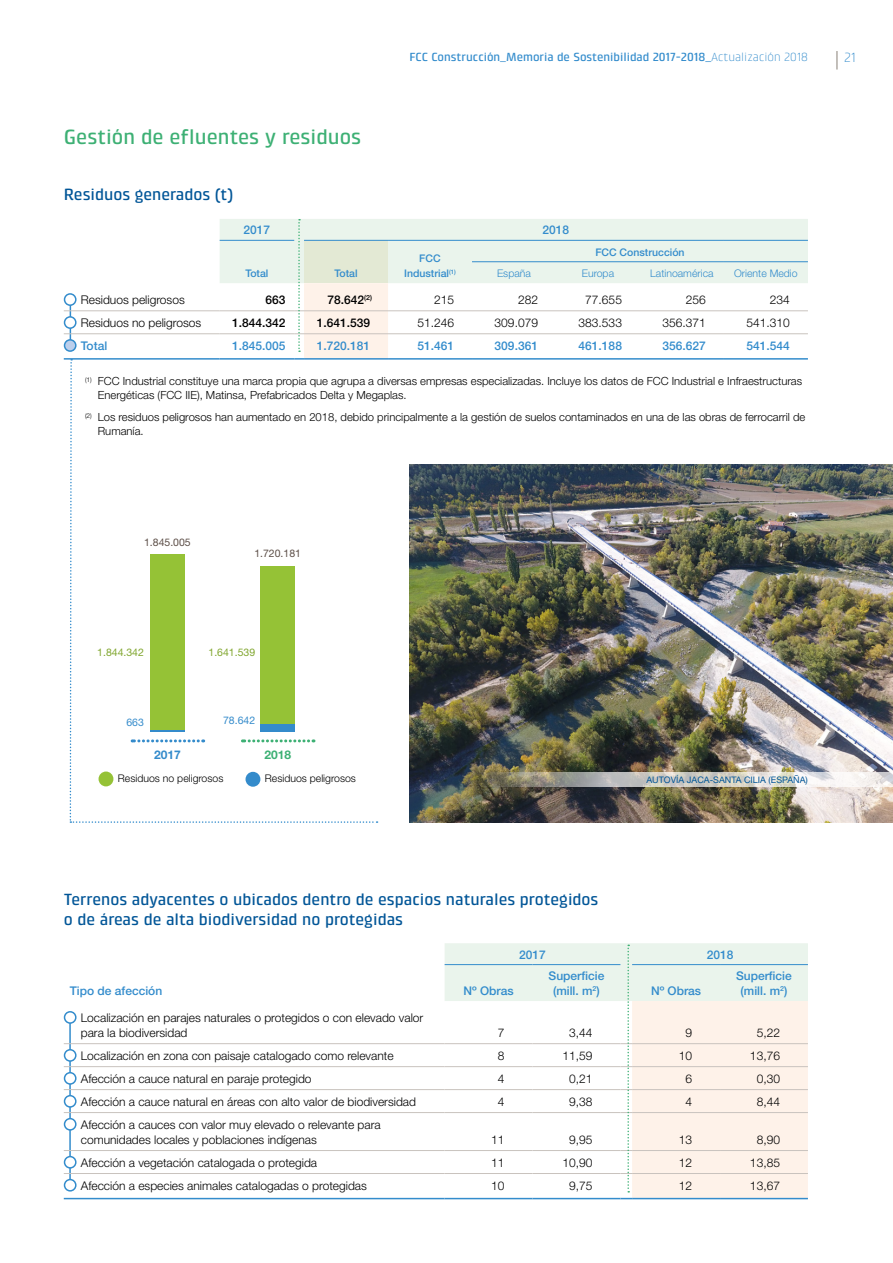
<style>
.page{position:relative;width:893px;height:1263px;background:#fff}
.page>*{position:absolute;margin:0;border:0;box-sizing:border-box;transform-origin:0 0}
.t1{font:500 21px "Klint LT Pro";color:#3db074}
.t2{font:500 16.5px/19.5px "Klint LT Pro";color:#005597}
.t3{font:300 13.5px "Klint LT Pro";color:#338ccc}
.t4{font:300 12px/15px "Helvetica Neue LT";color:#000}
.t5{font:500 12px/15px "Helvetica Neue LT";color:#338ccc;text-align:center}
.t6{font:500 12px "Klint LT Pro";color:#338ccc}
.t7{font:500 12px "Helvetica Neue LT";color:#000}
.t8{font:700 12px "Helvetica Neue LT";color:#348bcb}
.t9{font:700 12px "Helvetica Neue LT";color:#3db074}
.t10{font:300 11.25px/13.5px "Helvetica Neue LT";color:#000}
.t11{font:500 10.5px/15px "Helvetica Neue LT";color:#338ccc;text-align:center}
.t12{font:300 10.5px "Helvetica Neue LT";color:#000}
.t13{font:300 10.5px "Helvetica Neue LT";color:#338ccc}
.t14{font:10.5px "Helvetica Neue LT";color:#5c4e47}
.t15{font:10.5px "Helvetica Neue LT";color:#80a62e}
.t16{font:10.5px "Helvetica Neue LT";color:#348bcb}
.t17{font:9px "Helvetica Neue LT";color:#005597}
.s1{font-weight:300}
</style>
<div class="page">
<svg style="left:836px;top:51px;width:2px;height:19px"></svg>
<hr style="left:69px;top:1014px;width:2px;height:171px;background:#338ccc">
<hr style="left:64px;top:310px;width:156px;height:1px;background:#c9c3be">
<hr style="left:64px;top:333px;width:156px;height:1px;background:#c9c3be">
<hr style="left:64px;top:358px;width:156px;height:2px;background:#338ccc">
<div style="left:64px;top:293px;width:13px;height:13px;border:2px solid #338ccc;border-radius:50%"></div>
<div style="left:64px;top:316px;width:13px;height:13px;border:2px solid #338ccc;border-radius:50%"></div>
<div style="left:65px;top:340px;width:11px;height:11px;background:#bccfec;border-radius:50%"></div>
<div style="left:64px;top:339px;width:13px;height:13px;border:2px solid #338ccc;border-radius:50%"></div>
<hr style="left:64px;top:1043px;width:381px;height:1px;background:#c9c3be">
<hr style="left:64px;top:1066px;width:381px;height:1px;background:#c9c3be">
<hr style="left:64px;top:1089px;width:381px;height:1px;background:#c9c3be">
<hr style="left:64px;top:1112px;width:381px;height:1px;background:#c9c3be">
<hr style="left:64px;top:1150px;width:381px;height:1px;background:#c9c3be">
<hr style="left:64px;top:1173px;width:381px;height:1px;background:#c9c3be">
<hr style="left:64px;top:1198px;width:381px;height:1px;background:#338ccc">
<div style="left:65px;top:1012px;width:11px;height:11px;background:#fff;border-radius:50%"></div>
<div style="left:64px;top:1011px;width:13px;height:13px;border:2px solid #338ccc;border-radius:50%"></div>
<div style="left:65px;top:1050px;width:11px;height:11px;background:#fff;border-radius:50%"></div>
<div style="left:64px;top:1049px;width:13px;height:13px;border:2px solid #338ccc;border-radius:50%"></div>
<div style="left:65px;top:1073px;width:11px;height:11px;background:#fff;border-radius:50%"></div>
<div style="left:64px;top:1072px;width:13px;height:13px;border:2px solid #338ccc;border-radius:50%"></div>
<div style="left:65px;top:1096px;width:11px;height:11px;background:#fff;border-radius:50%"></div>
<div style="left:64px;top:1095px;width:13px;height:13px;border:2px solid #338ccc;border-radius:50%"></div>
<div style="left:65px;top:1119px;width:11px;height:11px;background:#fff;border-radius:50%"></div>
<div style="left:64px;top:1118px;width:13px;height:13px;border:2px solid #338ccc;border-radius:50%"></div>
<div style="left:65px;top:1156px;width:11px;height:12px;background:#fff;border-radius:50%"></div>
<div style="left:64px;top:1156px;width:13px;height:12px;border:2px solid #338ccc;border-radius:50%"></div>
<div style="left:65px;top:1179px;width:11px;height:12px;background:#fff;border-radius:50%"></div>
<div style="left:64px;top:1179px;width:13px;height:12px;border:2px solid #338ccc;border-radius:50%"></div>
<svg style="left:445px;top:943px;width:363px;height:256px"></svg>
<img style="left:808px;top:464px;width:85px;height:359px">
<svg style="left:808px;top:772px;width:85px;height:15px"></svg>
<img style="left:69px;top:219px;width:739px;height:604px">
<div style="left:150px;top:554px;width:34px;height:177px;background:#95c236"></div>
<div style="left:261px;top:566px;width:34px;height:158px;background:#95c236"></div>
<hr style="left:150px;top:731px;width:34px;height:1px;background:#348bcb">
<div style="left:261px;top:724px;width:34px;height:8px;background:#348bcb"></div>
<h1 class="t1" style="left:64px;top:125px;width:299px">Gestión de efluentes y residuos</h1>
<h2 class="t2" style="left:64px;top:185px;width:171px">Residuos generados (t)</h2>
<p class="t6" style="left:409px;top:50px;width:400px">FCC Construcción_Memoria de Sostenibilidad 2017-2018_<span class="s1">Actualización 2018</span></p>
<p class="t3" style="left:844px;top:49px;width:13px">21</p>
<p class="t5" style="left:244px;top:222px;width:28px">2017</p>
<p class="t5" style="left:543px;top:222px;width:28px">2018</p>
<p class="t11" style="left:245px;top:266px;width:25px">Total</p>
<p class="t11" style="left:334px;top:266px;width:25px">Total</p>
<p class="t11" style="left:595px;top:244px;width:91px">FCC Construcción</p>
<p class="t11" style="left:404px;top:251px;width:53px">FCC<br>Industrial<sup>(1)</sup></p>
<p class="t13" style="left:497px;top:267px;width:35px">España</p>
<p class="t13" style="left:582px;top:267px;width:34px">Europa</p>
<p class="t13" style="left:650px;top:267px;width:65px">Latinoamérica</p>
<p class="t13" style="left:734px;top:267px;width:65px">Oriente Medio</p>
<p class="t4" style="left:81px;top:292px;width:106px">Residuos peligrosos</p>
<p class="t7" style="left:266px;top:293px;width:22px">663</p>
<p class="t7" style="left:327px;top:293px;width:46px">78.642<sup>(2)</sup></p>
<p class="t4" style="left:434px;top:292px;width:22px">215</p>
<p class="t4" style="left:518px;top:292px;width:22px">282</p>
<p class="t4" style="left:585px;top:292px;width:38px">77.655</p>
<p class="t4" style="left:686px;top:292px;width:22px">256</p>
<p class="t4" style="left:770px;top:292px;width:22px">234</p>
<p class="t4" style="left:81px;top:315px;width:122px">Residuos no peligrosos</p>
<p class="t7" style="left:232px;top:316px;width:55px">1.844.342</p>
<p class="t7" style="left:317px;top:316px;width:55px">1.641.539</p>
<p class="t4" style="left:417px;top:315px;width:38px">51.246</p>
<p class="t4" style="left:495px;top:315px;width:45px">309.079</p>
<p class="t4" style="left:579px;top:315px;width:45px">383.533</p>
<p class="t4" style="left:663px;top:315px;width:45px">356.371</p>
<p class="t4" style="left:747px;top:315px;width:45px">541.310</p>
<p class="t5" style="left:81px;top:338px;width:28px">Total</p>
<p class="t5" style="left:232px;top:338px;width:55px">1.845.005</p>
<p class="t5" style="left:317px;top:338px;width:55px">1.720.181</p>
<p class="t5" style="left:417px;top:338px;width:38px">51.461</p>
<p class="t5" style="left:495px;top:338px;width:45px">309.361</p>
<p class="t5" style="left:579px;top:338px;width:45px">461.188</p>
<p class="t5" style="left:663px;top:338px;width:45px">356.627</p>
<p class="t5" style="left:747px;top:338px;width:45px">541.544</p>
<p class="t10" style="left:98px;top:374px;width:706px;text-indent:-13px"><sup>(1)</sup> FCC Industrial constituye una marca propia que agrupa a diversas empresas especializadas. Incluye los datos de FCC Industrial e Infraestructuras<br>Energéticas (FCC IIE), Matinsa, Prefabricados Delta y Megaplas.</p>
<p class="t10" style="left:98px;top:410px;width:709px;text-indent:-13px"><sup>(2)</sup> Los residuos peligrosos han aumentado en 2018, debido principalmente a la gestión de suelos contaminados en una de las obras de ferrocarril de<br>Rumanía.</p>
<p class="t14" style="left:144px;top:536px;width:48px">1.845.005</p>
<p class="t14" style="left:254px;top:547px;width:48px">1.720.181</p>
<p class="t15" style="left:97px;top:645px;width:48px">1.844.342</p>
<p class="t16" style="left:126px;top:715px;width:19px">663</p>
<p class="t8" style="left:154px;top:747px;width:28px">2017</p>
<p class="t15" style="left:209px;top:645px;width:48px">1.641.539</p>
<p class="t16" style="left:223px;top:714px;width:34px">78.642</p>
<p class="t9" style="left:264px;top:747px;width:28px">2018</p>
<p class="t12" style="left:118px;top:772px;width:107px">Residuos no peligrosos</p>
<p class="t12" style="left:265px;top:772px;width:93px">Residuos peligrosos</p>
<p class="t17" style="left:646px;top:774px;width:163px">AUTOVÍA JACA-SANTA CILIA (ESPAÑA)</p>
<h2 class="t2" style="left:64px;top:890px;width:536px">Terrenos adyacentes o ubicados dentro de espacios naturales protegidos o de áreas de alta biodiversidad no protegidas</h2>
<p class="t5" style="left:519px;top:947px;width:28px">2017</p>
<p class="t5" style="left:707px;top:947px;width:28px">2018</p>
<p class="t5" style="left:70px;top:983px;width:94px">Tipo de afección</p>
<p class="t5" style="left:463px;top:983px;width:52px">Nº Obras</p>
<p class="t5" style="left:549px;top:968px;width:57px">Superficie (mill. m<sup>2</sup>)</p>
<p class="t5" style="left:736px;top:968px;width:57px">Superficie (mill. m<sup>2</sup>)</p>
<p class="t5" style="left:651px;top:983px;width:52px">Nº Obras</p>
<p class="t4" style="left:81px;top:1010px;width:344px">Localización en parajes naturales o protegidos o con elevado valor para la biodiversidad</p>
<p class="t4" style="left:498px;top:1025px;width:8px">7</p>
<p class="t4" style="left:569px;top:1025px;width:25px">3,44</p>
<p class="t4" style="left:685px;top:1025px;width:8px">9</p>
<p class="t4" style="left:757px;top:1025px;width:25px">5,22</p>
<p class="t4" style="left:81px;top:1048px;width:314px">Localización en zona con paisaje catalogado como relevante</p>
<p class="t4" style="left:498px;top:1048px;width:8px">8</p>
<p class="t4" style="left:562px;top:1048px;width:32px">11,59</p>
<p class="t4" style="left:679px;top:1048px;width:15px">10</p>
<p class="t4" style="left:750px;top:1048px;width:32px">13,76</p>
<p class="t4" style="left:81px;top:1071px;width:232px">Afección a cauce natural en paraje protegido</p>
<p class="t4" style="left:498px;top:1071px;width:8px">4</p>
<p class="t4" style="left:569px;top:1071px;width:25px">0,21</p>
<p class="t4" style="left:685px;top:1071px;width:8px">6</p>
<p class="t4" style="left:757px;top:1071px;width:25px">0,30</p>
<p class="t4" style="left:81px;top:1094px;width:337px">Afección a cauce natural en áreas con alto valor de biodiversidad</p>
<p class="t4" style="left:498px;top:1094px;width:8px">4</p>
<p class="t4" style="left:569px;top:1094px;width:25px">9,38</p>
<p class="t4" style="left:685px;top:1094px;width:8px">4</p>
<p class="t4" style="left:757px;top:1094px;width:25px">8,44</p>
<p class="t4" style="left:81px;top:1117px;width:301px">Afección a cauces con valor muy elevado o relevante para comunidades locales y poblaciones indígenas</p>
<p class="t4" style="left:491px;top:1132px;width:15px">11</p>
<p class="t4" style="left:569px;top:1132px;width:25px">9,95</p>
<p class="t4" style="left:679px;top:1132px;width:15px">13</p>
<p class="t4" style="left:757px;top:1132px;width:25px">8,90</p>
<p class="t4" style="left:81px;top:1155px;width:238px">Afección a vegetación catalogada o protegida</p>
<p class="t4" style="left:491px;top:1155px;width:15px">11</p>
<p class="t4" style="left:562px;top:1155px;width:32px">10,90</p>
<p class="t4" style="left:679px;top:1155px;width:15px">12</p>
<p class="t4" style="left:750px;top:1155px;width:32px">13,85</p>
<p class="t4" style="left:81px;top:1178px;width:288px">Afección a especies animales catalogadas o protegidas</p>
<p class="t4" style="left:491px;top:1178px;width:15px">10</p>
<p class="t4" style="left:569px;top:1178px;width:25px">9,75</p>
<p class="t4" style="left:679px;top:1178px;width:15px">12</p>
<p class="t4" style="left:750px;top:1178px;width:32px">13,67</p>
</div>
